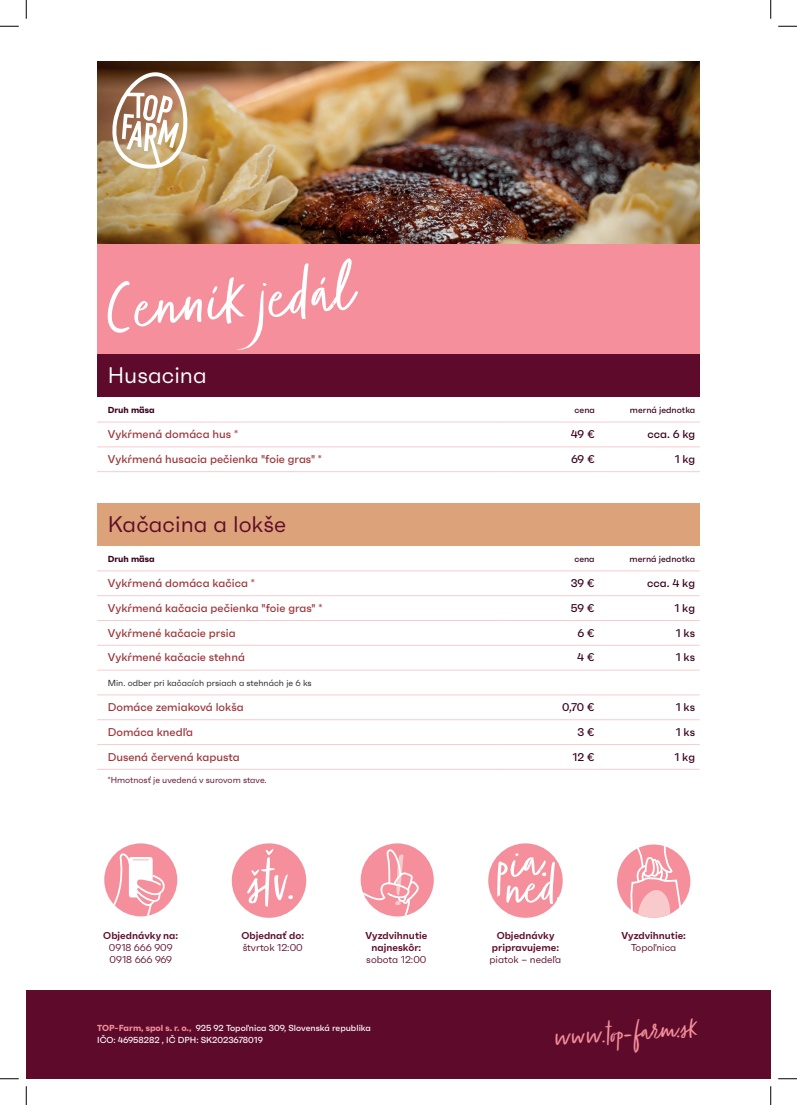
<style>
.page{position:relative;width:797px;height:1105px;background:#fff}
.page>*{position:absolute;margin:0;border:0;box-sizing:border-box;transform-origin:0 0}
.t1{font:77.25px "Zooja Light Pro";color:#fff}
.t2{font:32.5px "Zooja Light Pro";color:#f48f9b}
.t3{font:22.5px "Faktum";color:#5e0a2a}
.t4{font:22.5px "Faktum";color:#fff}
.t5{font:500 11.25px "Faktum";color:#9d3439}
.t6{font:500 11.25px "Faktum";color:#39001e}
.t7{font:600 10px/12px "Faktum";color:#5e0a2a;text-align:center}
.t8{font:10px/12px "Faktum";color:#5e0a2a}
.t9{font:500 8.75px/12.5px "Faktum";color:#fff}
.t10{font:8.75px "Faktum";color:#231f20}
.t11{font:500 8.75px "Faktum";color:#39001e}
.t12{font:8.75px "Faktum";color:#5e0a2a}
.t13{font:700 8.75px "Faktum";color:#39001e}
.s1{font-weight:700;color:#f48f9b}
</style>
<div class="page">
<div style="left:97px;top:244px;width:602px;height:111px;background:#f48f9b"></div>
<img style="left:97px;top:62px;width:602px;height:182px">
<div style="left:26px;top:990px;width:744px;height:89px;background:#5e0a2a"></div>
<div style="left:97px;top:355px;width:602px;height:42px;background:#5e0a2a"></div>
<svg style="left:97px;top:421px;width:602px;height:1px"></svg>
<svg style="left:97px;top:446px;width:602px;height:1px"></svg>
<hr style="left:97px;top:422px;width:402px;height:1px;background:#f9cbd0">
<hr style="left:499px;top:422px;width:100px;height:1px;background:#f9cbd0">
<hr style="left:599px;top:422px;width:100px;height:1px;background:#f9cbd0">
<hr style="left:97px;top:447px;width:402px;height:1px;background:#f9cbd0">
<hr style="left:499px;top:447px;width:100px;height:1px;background:#f9cbd0">
<hr style="left:599px;top:447px;width:100px;height:1px;background:#f9cbd0">
<hr style="left:97px;top:471px;width:402px;height:1px;background:#f9cbd0">
<hr style="left:499px;top:471px;width:100px;height:1px;background:#f9cbd0">
<hr style="left:599px;top:471px;width:100px;height:1px;background:#f9cbd0">
<div style="left:97px;top:503px;width:602px;height:43px;background:#dca27a"></div>
<hr style="left:97px;top:769px;width:402px;height:1px;background:#f9cbd0">
<hr style="left:499px;top:769px;width:100px;height:1px;background:#f9cbd0">
<hr style="left:599px;top:769px;width:100px;height:1px;background:#f9cbd0">
<hr style="left:97px;top:570px;width:402px;height:1px;background:#f9cbd0">
<hr style="left:499px;top:570px;width:100px;height:1px;background:#f9cbd0">
<hr style="left:599px;top:570px;width:100px;height:1px;background:#f9cbd0">
<hr style="left:97px;top:595px;width:402px;height:1px;background:#f9cbd0">
<hr style="left:499px;top:595px;width:100px;height:1px;background:#f9cbd0">
<hr style="left:599px;top:595px;width:100px;height:1px;background:#f9cbd0">
<hr style="left:97px;top:620px;width:402px;height:1px;background:#f9cbd0">
<hr style="left:499px;top:620px;width:100px;height:1px;background:#f9cbd0">
<hr style="left:599px;top:620px;width:100px;height:1px;background:#f9cbd0">
<hr style="left:97px;top:645px;width:402px;height:1px;background:#f9cbd0">
<hr style="left:499px;top:645px;width:100px;height:1px;background:#f9cbd0">
<hr style="left:599px;top:645px;width:100px;height:1px;background:#f9cbd0">
<hr style="left:97px;top:670px;width:402px;height:1px;background:#f9cbd0">
<hr style="left:499px;top:670px;width:100px;height:1px;background:#f9cbd0">
<hr style="left:599px;top:670px;width:100px;height:1px;background:#f9cbd0">
<hr style="left:97px;top:695px;width:402px;height:1px;background:#f9cbd0">
<hr style="left:499px;top:695px;width:100px;height:1px;background:#f9cbd0">
<hr style="left:599px;top:695px;width:100px;height:1px;background:#f9cbd0">
<hr style="left:97px;top:719px;width:402px;height:1px;background:#f9cbd0">
<hr style="left:499px;top:719px;width:100px;height:1px;background:#f9cbd0">
<hr style="left:599px;top:719px;width:100px;height:1px;background:#f9cbd0">
<hr style="left:97px;top:744px;width:402px;height:1px;background:#f9cbd0">
<hr style="left:499px;top:744px;width:100px;height:1px;background:#f9cbd0">
<hr style="left:599px;top:744px;width:100px;height:1px;background:#f9cbd0">
<svg style="left:111px;top:71px;width:77px;height:99px"></svg>
<div style="left:104px;top:843px;width:73px;height:73px;background:#f48f9b;border-radius:50%"></div>
<svg style="left:112px;top:851px;width:53px;height:66px"></svg>
<div style="left:232px;top:843px;width:74px;height:75px;background:#f48f9b;border-radius:50%"></div>
<svg style="left:247px;top:849px;width:46px;height:58px"></svg>
<div style="left:361px;top:843px;width:73px;height:73px;background:#f48f9b;border-radius:50%"></div>
<div style="left:488px;top:843px;width:74px;height:75px;background:#f48f9b;border-radius:50%"></div>
<svg style="left:497px;top:853px;width:64px;height:51px"></svg>
<svg style="left:617px;top:844px;width:73px;height:74px"></svg>
<svg style="left:0;top:25px;width:19px;height:2px"></svg>
<svg style="left:778px;top:25px;width:19px;height:2px"></svg>
<svg style="left:0;top:1078px;width:19px;height:1px"></svg>
<svg style="left:778px;top:1078px;width:19px;height:1px"></svg>
<svg style="left:25px;top:0;width:2px;height:19px"></svg>
<svg style="left:25px;top:1086px;width:2px;height:19px"></svg>
<svg style="left:770px;top:0;width:1px;height:19px"></svg>
<svg style="left:770px;top:1086px;width:1px;height:19px"></svg>
<svg style="left:361px;top:848px;width:60px;height:69px"></svg>
<h1 class="t1" style="left:99px;top:265px;width:248px;rotate:-4deg">Cenník jedál</h1>
<h3 class="t4" style="left:108px;top:362px;width:100px">Husacina</h3>
<p class="t13" style="left:108px;top:404px;width:48px">Druh mäsa</p>
<p class="t11" style="left:574px;top:405px;width:22px">cena</p>
<p class="t11" style="left:630px;top:405px;width:67px">merná jednotka</p>
<p class="t5" style="left:108px;top:427px;width:132px">Vykŕmená domáca hus *</p>
<p class="t6" style="left:571px;top:427px;width:26px">49 €</p>
<p class="t6" style="left:647px;top:427px;width:49px">cca. 6 kg</p>
<p class="t5" style="left:108px;top:452px;width:216px">Vykŕmená husacia pečienka "foie gras" *</p>
<p class="t6" style="left:571px;top:452px;width:25px">69 €</p>
<p class="t6" style="left:674px;top:452px;width:22px">1 kg</p>
<h3 class="t3" style="left:108px;top:511px;width:180px">Kačacina a lokše</h3>
<p class="t13" style="left:108px;top:553px;width:48px">Druh mäsa</p>
<p class="t11" style="left:574px;top:553px;width:22px">cena</p>
<p class="t11" style="left:629px;top:553px;width:67px">merná jednotka</p>
<p class="t5" style="left:108px;top:576px;width:149px">Vykŕmená domáca kačica *</p>
<p class="t6" style="left:570px;top:576px;width:26px">39 €</p>
<p class="t6" style="left:647px;top:576px;width:50px">cca. 4 kg</p>
<p class="t5" style="left:108px;top:601px;width:216px">Vykŕmená kačacia pečienka "foie gras" *</p>
<p class="t6" style="left:570px;top:601px;width:26px">59 €</p>
<p class="t6" style="left:674px;top:601px;width:22px">1 kg</p>
<p class="t5" style="left:108px;top:626px;width:129px">Vykŕmené kačacie prsia</p>
<p class="t6" style="left:577px;top:626px;width:19px">6 €</p>
<p class="t6" style="left:675px;top:626px;width:21px">1 ks</p>
<p class="t5" style="left:108px;top:651px;width:139px">Vykŕmené kačacie stehná</p>
<p class="t6" style="left:577px;top:651px;width:19px">4 €</p>
<p class="t6" style="left:675px;top:651px;width:21px">1 ks</p>
<p class="t10" style="left:108px;top:678px;width:205px">Min. odber pri kačacích prsiach a stehnách je 6 ks</p>
<p class="t5" style="left:108px;top:700px;width:137px">Domáce zemiaková lokša</p>
<p class="t6" style="left:562px;top:700px;width:34px">0,70 €</p>
<p class="t6" style="left:675px;top:700px;width:21px">1 ks</p>
<p class="t5" style="left:108px;top:725px;width:87px">Domáca knedľa</p>
<p class="t6" style="left:577px;top:725px;width:19px">3 €</p>
<p class="t6" style="left:675px;top:725px;width:21px">1 ks</p>
<p class="t5" style="left:108px;top:750px;width:133px">Dusená červená kapusta</p>
<p class="t6" style="left:572px;top:750px;width:24px">12 €</p>
<p class="t6" style="left:674px;top:750px;width:22px">1 kg</p>
<p class="t12" style="left:108px;top:775px;width:160px">*Hmotnosť je uvedená v surovom stave.</p>
<p class="t7" style="left:103px;top:929px;width:76px">Objednávky na:</p>
<p class="t8" style="left:109px;top:941px;width:65px">0918 666 909<br>0918 666 969</p>
<p class="t7" style="left:241px;top:929px;width:64px">Objednať do:</p>
<p class="t8" style="left:243px;top:941px;width:62px">štvrtok 12:00</p>
<p class="t7" style="left:365px;top:929px;width:63px">Vyzdvihnutie najneskôr:</p>
<p class="t8" style="left:366px;top:953px;width:62px">sobota 12:00</p>
<p class="t7" style="left:492px;top:929px;width:69px">Objednávky pripravujeme:</p>
<p class="t8" style="left:489px;top:953px;width:73px">piatok – nedeľa</p>
<p class="t7" style="left:621px;top:929px;width:66px">Vyzdvihnutie:</p>
<p class="t8" style="left:631px;top:941px;width:47px">Topoľnica</p>
<p class="t9" style="left:97px;top:1021px;width:275px"><span class="s1">TOP-Farm, spol s. r. o.,</span> 925 92 Topoľnica 309, Slovenská republika<br>IČO: 46958282 , IČ DPH: SK2023678019</p>
<h2 class="t2" style="left:551px;top:1020px;width:144px;rotate:-4deg">www.top-farm.sk</h2>
</div>
